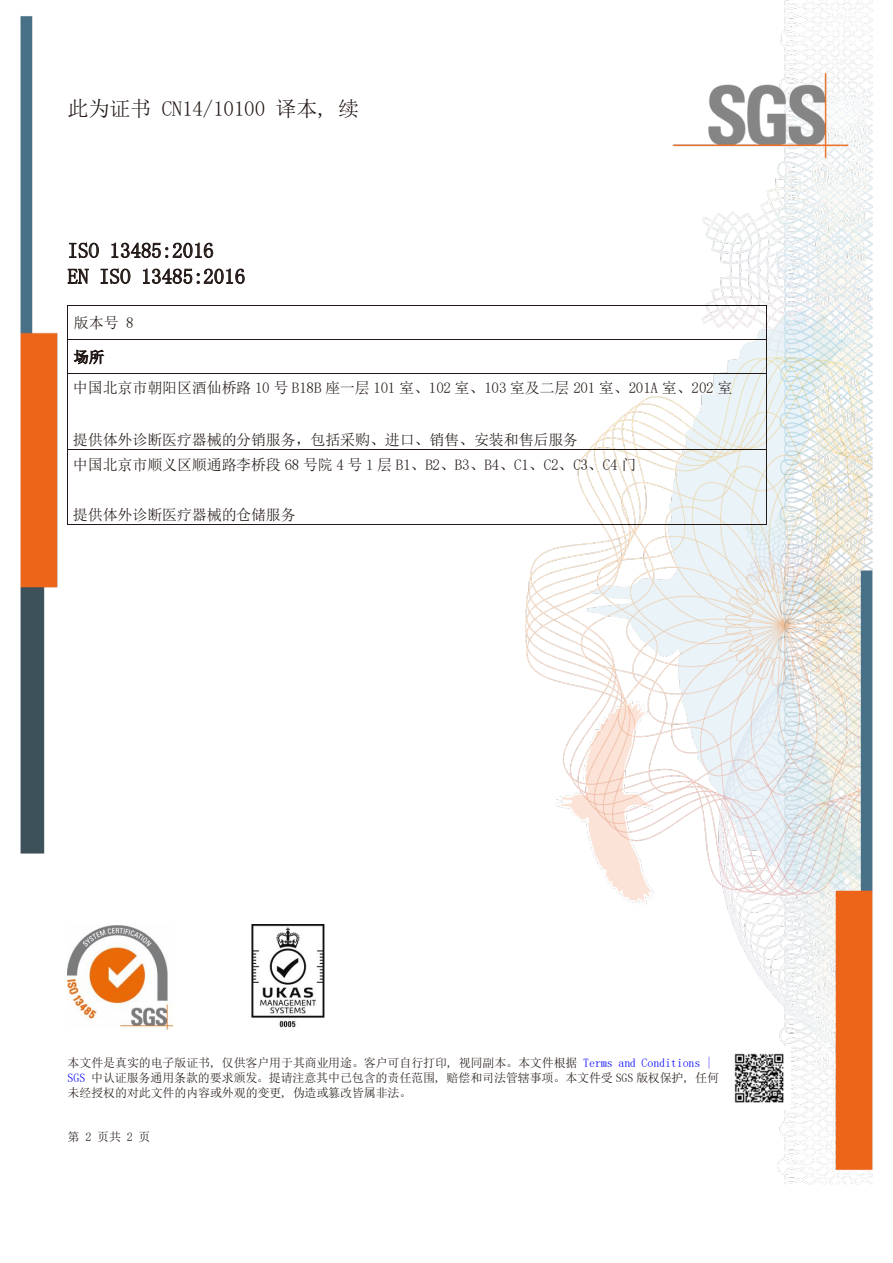
<style>
.page{position:relative;width:893px;height:1263px;background:#fff}
.page>*{position:absolute;margin:0;border:0;box-sizing:border-box;transform-origin:0 0}
.t1{font:21px/25.8px "Sim Sun";color:#221815}
.t2{font:15px/31.2px "Sim Sun";color:#221815}
.t3{font:12px/14.9px "Sim Sun";color:#221815}
.s1{color:#00f}
</style>
<div class="page">
<img style="left:20px;top:0;width:853px;height:1185px">
<svg style="left:69px;top:241px;width:30px;height:18px"></svg>
<svg style="left:111px;top:242px;width:102px;height:16px"></svg>
<svg style="left:68px;top:268px;width:21px;height:16px"></svg>
<svg style="left:100px;top:267px;width:31px;height:17px"></svg>
<svg style="left:143px;top:268px;width:102px;height:16px"></svg>
<hr style="left:69px;top:305px;width:697px;height:1px;background:#221815">
<hr style="left:68px;top:339px;width:698px;height:1px;background:#221815">
<svg style="left:67px;top:305px;width:37px;height:74px"></svg>
<hr style="left:68px;top:373px;width:698px;height:1px;background:#221815">
<svg style="left:766px;top:305px;width:1px;height:74px"></svg>
<hr style="left:67px;top:379px;width:1px;height:52px;background:#221815">
<hr style="left:766px;top:379px;width:1px;height:52px;background:#221815">
<svg style="left:67px;top:431px;width:1px;height:24px"></svg>
<hr style="left:68px;top:449px;width:698px;height:1px;background:#221815">
<svg style="left:766px;top:431px;width:1px;height:24px"></svg>
<hr style="left:67px;top:455px;width:1px;height:51px;background:#221815">
<hr style="left:766px;top:455px;width:1px;height:51px;background:#221815">
<svg style="left:67px;top:506px;width:2px;height:19px"></svg>
<hr style="left:69px;top:524px;width:697px;height:1px;background:#221815">
<svg style="left:766px;top:506px;width:1px;height:19px"></svg>
<img style="left:68px;top:924px;width:105px;height:105px">
<img style="left:182px;top:924px;width:211px;height:105px">
<img style="left:727px;top:1047px;width:64px;height:63px">
<h1 class="t1" style="left:68px;top:95px;width:293px">此为证书 CN14/10100 译本, 续</h1>
<h1 class="t1" style="left:68px;top:237px;width:179px">ISO 13485:2016<br>EN ISO 13485:2016</h1>
<p class="t2" style="left:74px;top:307px;width:61px">版本号 8</p>
<p class="t2" style="left:73px;top:341px;width:661px">场所<br>中国北京市朝阳区酒仙桥路 10 号 B18B 座一层 101 室、102 室、103 室及二层 201 室、201A 室、202 室</p>
<p class="t2" style="left:73px;top:427px;width:565px;line-height:24.8px">提供体外诊断医疗器械的分销服务，包括采购、进口、销售、安装和售后服务<br>中国北京市顺义区顺通路李桥段 68 号院 4 号 1 层 B1、B2、B3、B4、C1、C2、C3、C4 门</p>
<p class="t2" style="left:73px;top:499px;width:225px">提供体外诊断医疗器械的仓储服务</p>
<p class="t3" style="left:68px;top:1055px;width:653px">本文件是真实的电子版证书, 仅供客户用于其商业用途。客户可自行打印, 视同副本。本文件根据 <span class="s1">Terms and Conditions |<br>SGS</span> 中认证服务通用条款的要求颁发。提请注意其中已包含的责任范围, 赔偿和司法管辖事项。本文件受 SGS 版权保护, 任何未经授权的对此文件的内容或外观的变更, 伪造或篡改皆属非法。</p>
<p class="t3" style="left:68px;top:1130px;width:84px">第2 页共2 页</p>
</div>
